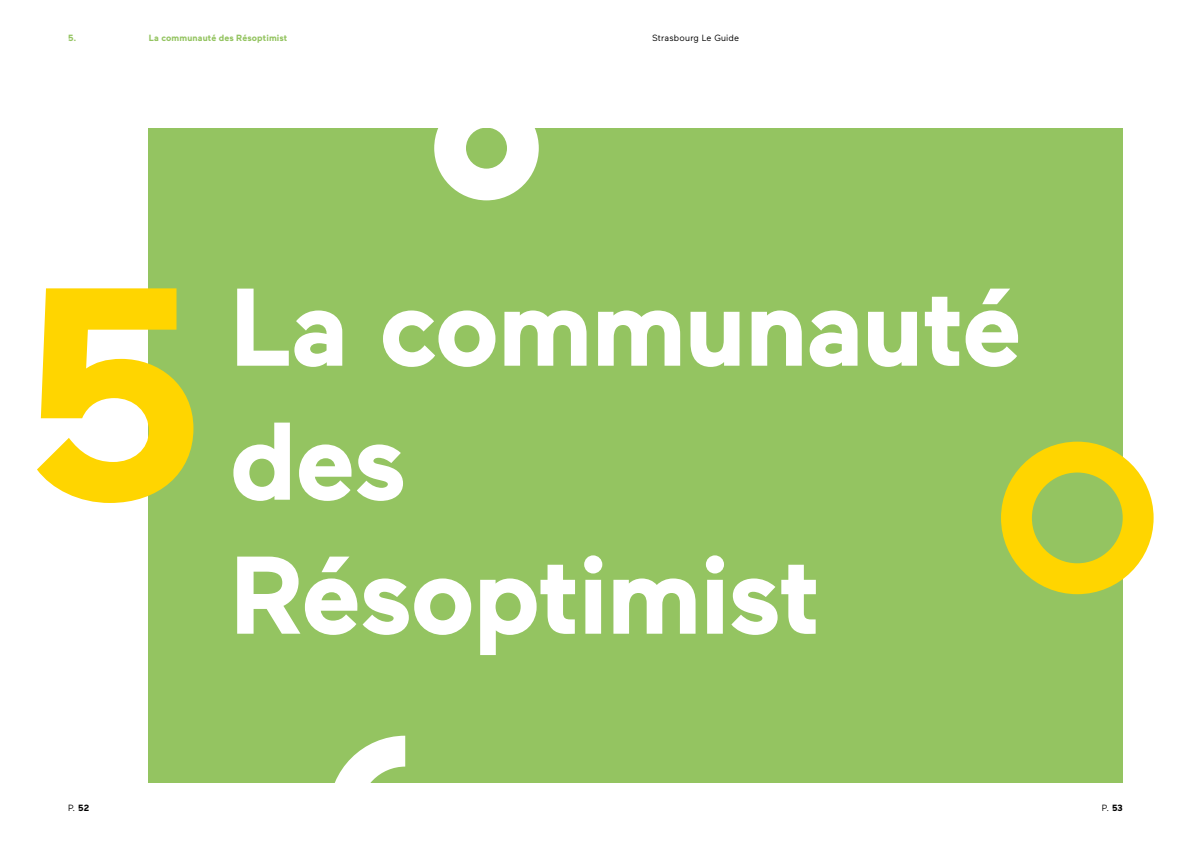
<style>
.page{position:relative;width:1191px;height:842px;background:#fff}
.page>*{position:absolute;margin:0;border:0;box-sizing:border-box;transform-origin:0 0}
.t1{font:700 301.4px "Maax";color:#ffd500}
.t2{font:700 110px/134px "Maax";letter-spacing:-.015em;color:#fff}
.t3{font:700 9px "Maax";letter-spacing:.01em;color:#94c461}
.t4{font:9px "Maax";letter-spacing:.015em;color:#000}
.s1{font-weight:700}
</style>
<div class="page">
<div style="left:149px;top:128px;width:974px;height:654px;background:#94c461"></div>
<svg style="left:329px;top:736px;width:76px;height:47px"></svg>
<svg style="left:434px;top:128px;width:105px;height:72px"></svg>
<svg style="left:1001px;top:442px;width:152px;height:152px"></svg>
<p class="t3" style="left:68px;top:33px;width:10px">5.</p>
<p class="t3" style="left:149px;top:33px;width:140px">La communauté des Résoptimist</p>
<p class="t4" style="left:652px;top:33px;width:89px">Strasbourg Le Guide</p>
<h1 class="t1" style="left:22px;top:232px;width:189px">5</h1>
<h2 class="t2" style="left:230px;top:262px;width:793px">La communauté des<br>Résoptimist</h2>
<p class="t4" style="left:68px;top:803px;width:23px">P. <span class="s1">52</span></p>
<p class="t4" style="left:1102px;top:803px;width:23px">P. <span class="s1">53</span></p>
</div>
